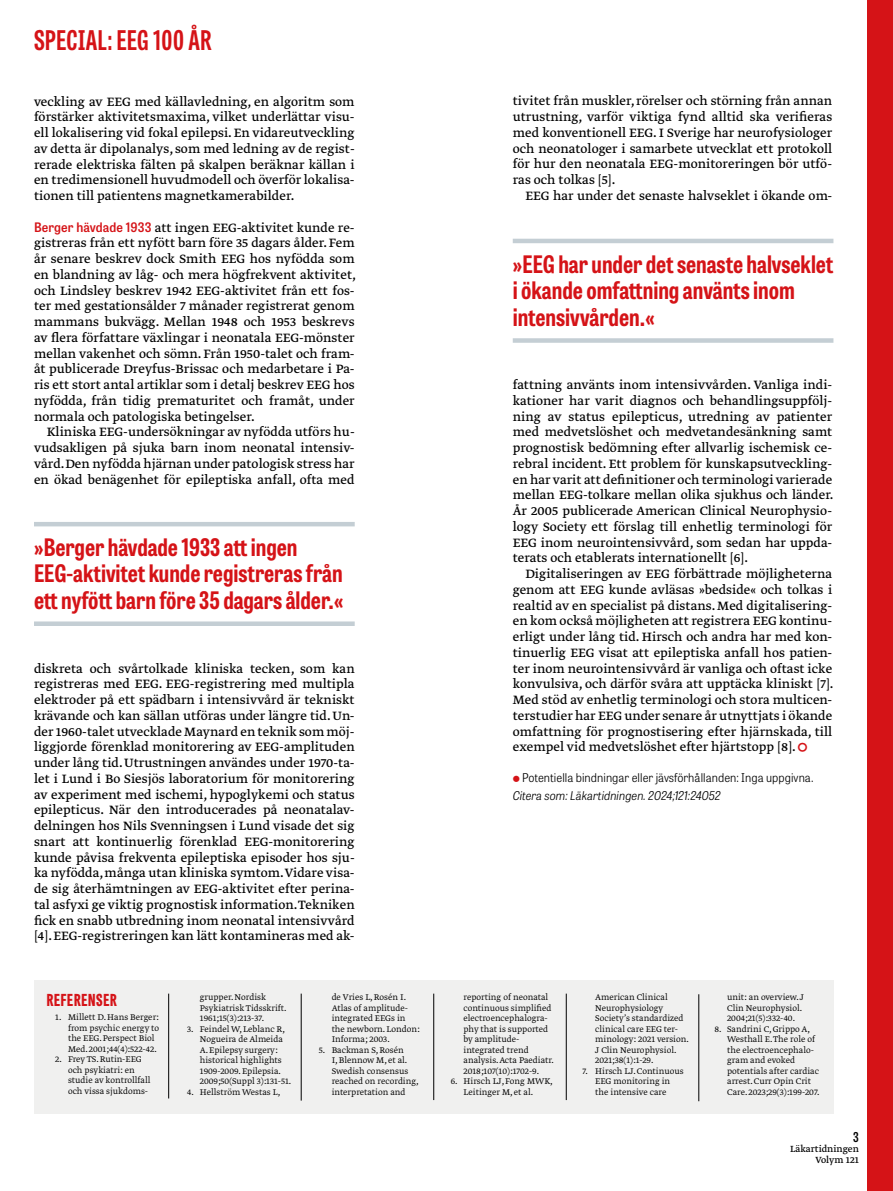
<style>
.page{position:relative;width:893px;height:1191px;background:#fff}
.page>*{position:absolute;margin:0;border:0;box-sizing:border-box;transform-origin:0 0}
.t1{font:700 27px "Tablet Gothic Compressed";letter-spacing:.02em;color:#d51317}
.t2{font:700 24px/26.2px "Tablet Gothic Condensed";color:#d51317}
.t3{font:800 16.5px "Tablet Gothic Compressed";letter-spacing:.045em;color:#d51317}
.t4{font:14.25px/15.8px "Greta Text Pro Regular Min";color:#000;text-align:justify}
.t5{font:600 13.5px "Tablet Gothic Condensed";color:#000}
.t6{font:300 12px "Tablet Gothic Narrow";letter-spacing:.005em;color:#000}
.t7{font:italic 300 12px "Tablet Gothic Narrow";color:#000}
.t8{font:10.5px/10.5px "Greta Text Pro";color:#000;text-align:right}
.t9{font:9.75px/10.5px "Greta Text Pro Light Min";color:#000}
.s1{font-family:"Tablet Gothic Narrow";font-weight:600;font-size:13.05px;color:#d51317}
.s2{color:#d51317}
</style>
<div class="page">
<div style="left:867px;top:0;width:26px;height:1191px;background:#d51317"></div>
<div style="left:34px;top:980px;width:799px;height:134px;background:#f0f0ef"></div>
<hr style="left:168px;top:993px;width:1px;height:105px;background:#000">
<hr style="left:433px;top:993px;width:1px;height:107px;background:#000">
<hr style="left:301px;top:993px;width:1px;height:107px;background:#000">
<hr style="left:566px;top:993px;width:1px;height:107px;background:#000">
<hr style="left:698px;top:994px;width:1px;height:107px;background:#000">
<hr style="left:34px;top:522px;width:321px;height:4px;background:#c4ced4">
<div style="left:34px;top:621px;width:321px;height:5px;background:#c4ced4"></div>
<hr style="left:513px;top:239px;width:320px;height:4px;background:#c4ced4">
<div style="left:513px;top:338px;width:320px;height:5px;background:#c4ced4"></div>
<h1 class="t1" style="left:34px;top:22px;width:179px">SPECIAL: EEG 100 ÅR</h1>
<p class="t4" style="left:34px;top:94px;width:322px">veckling av EEG med källavledning, en algoritm som förstärker aktivitetsmaxima, vilket underlättar visu&shy;ell lokalisering vid fokal epilepsi. En vidareutveckling av detta är dipolanalys, som med ledning av de regist&shy;rerade elektriska fälten på skalpen beräknar källan i en tredimensionell huvudmodell och överför lokalisa&shy;tionen till patientens magnetkamerabilder.</p>
<p class="t4" style="left:34px;top:220px;width:324px"><span class="s1">Berger hävdade 1933</span> att ingen EEG-aktivitet kunde re&shy;gistreras från ett nyfött barn före 35 dagars ålder. Fem år senare beskrev dock Smith EEG hos nyfödda som en blandning av låg- och mera högfrekvent aktivitet, och Lindsley beskrev 1942 EEG-aktivitet från ett fos&shy;ter med gestationsålder 7 månader registrerat genom mammans bukvägg. Mellan 1948 och 1953 beskrevs av flera författare växlingar i neonatala EEG-mönster mellan vakenhet och sömn. Från 1950-talet och fram&shy;åt publicerade Dreyfus-Brissac och medarbetare i Pa&shy;ris ett stort antal artiklar som i detalj beskrev EEG hos nyfödda, från tidig prematuritet och framåt, under normala och patologiska betingelser.</p>
<p class="t4" style="left:34px;top:425px;width:322px;text-indent:13px">Kliniska EEG-undersökningar av nyfödda utförs hu&shy;vudsakligen på sjuka barn inom neonatal intensiv&shy;vård. Den nyfödda hjärnan under patologisk stress har en ökad benägenhet för epileptiska anfall, ofta med</p>
<h2 class="t2" style="left:34px;top:533px;width:311px">»Berger hävdade 1933 att ingen<br>EEG-aktivitet kunde registreras från ett nyfött barn före 35 dagars ålder.«</h2>
<p class="t4" style="left:34px;top:661px;width:322px">diskreta och svårtolkade kliniska tecken, som kan registreras med EEG. EEG-registrering med multipla elektroder på ett spädbarn i intensivvård är tekniskt krävande och kan sällan utföras under längre tid. Un&shy;der 1960-talet utvecklade Maynard en teknik som möj&shy;liggjorde förenklad monitorering av EEG-amplituden under lång tid. Utrustningen användes under 1970-ta&shy;let i Lund i Bo Siesjös laboratorium för monitorering av experiment med ischemi, hypoglykemi och status epilepticus. När den introducerades på neonatalav&shy;delningen hos Nils Svenningsen i Lund visade det sig snart att kontinuerlig förenklad EEG-monitorering kunde påvisa frekventa epileptiska episoder hos sju&shy;ka nyfödda, många utan kliniska symtom.Vidare visa&shy;de sig återhämtningen av EEG-aktivitet efter perina&shy;tal asfyxi ge viktig prognostisk information.Tekniken fick en snabb utbredning inom neonatal intensivvård [4]. EEG-registreringen kan lätt kontamineras med ak-</p>
<p class="t3" style="left:47px;top:988px;width:72px">REFERENSER</p>
<p class="t9" style="left:68px;top:1012px;width:93px;text-indent:-13px">1. Millett D. Hans Berger: from psychic energy to the EEG. Perspect Biol<br>Med. 2001;44(4):522-42.</p>
<p class="t9" style="left:68px;top:1054px;width:84px;text-indent:-13px">2. Frey TS. Rutin-EEG och psykiatri: en studie av kontrollfall och vissa sjukdoms-</p>
<p class="t9" style="left:200px;top:992px;width:88px">grupper. Nordisk<br>Psykiatrisk Tidsskrift.<br>1961;15(3):213-37.</p>
<p class="t9" style="left:200px;top:1024px;width:93px;text-indent:-13px">3. Feindel W, Leblanc R,<br>Nogueira de Almeida<br>A. Epilepsy surgery: historical highlights<br>1909-2009. Epilepsia.<br>2009;50(Suppl 3):131-51.</p>
<p class="t9" style="left:187px;top:1087px;width:95px">4. Hellström Westas L,</p>
<p class="t9" style="left:332px;top:992px;width:89px">de Vries L, Rosén I.<br>Atlas of amplitude&shy;integrated EEGs in the newborn. London:<br>Informa; 2003.</p>
<p class="t9" style="left:332px;top:1045px;width:89px;text-indent:-13px">5. Backman S, Rosén<br>I, Blennow M, et al.<br>Swedish consensus reached on recording, interpretation and</p>
<p class="t4" style="left:513px;top:94px;width:321px">tivitet från muskler, rörelser och störning från annan utrustning, varför viktiga fynd alltid ska verifieras med konventionell EEG. I Sverige har neurofysiologer och neonatologer i samarbete utvecklat ett protokoll för hur den neonatala EEG-monitoreringen bör utfö&shy;ras och tolkas [5].</p>
<p class="t4" style="left:525px;top:188px;width:308px">EEG har under det senaste halvseklet i ökande om-</p>
<h2 class="t2" style="left:513px;top:250px;width:322px">»EEG har under det senaste halvseklet i ökande omfattning använts inom intensivvården.«</h2>
<p class="t4" style="left:513px;top:377px;width:322px">fattning använts inom intensivvården. Vanliga indi&shy;kationer har varit diagnos och behandlingsuppfölj&shy;ning av status epilepticus, utredning av patienter med medvetslöshet och medvetandesänkning samt prognostisk bedömning efter allvarlig ischemisk ce&shy;rebral incident. Ett problem för kunskapsutveckling&shy;en har varit att definitioner och terminologi varierade mellan EEG-tolkare mellan olika sjukhus och länder.<br>År 2005 publicerade American Clinical Neurophysio&shy;logy Society ett förslag till enhetlig terminologi för EEG inom neurointensivvård, som sedan har uppda&shy;terats och etablerats internationellt [6].</p>
<p class="t4" style="left:513px;top:566px;width:322px;text-indent:13px">Digitaliseringen av EEG förbättrade möjligheterna genom att EEG kunde avläsas »bedside« och tolkas i realtid av en specialist på distans. Med digitalisering&shy;en kom också möjligheten att registrera EEG kontinu&shy;erligt under lång tid. Hirsch och andra har med kon&shy;tinuerlig EEG visat att epileptiska anfall hos patien&shy;ter inom neurointensivvård är vanliga och oftast icke konvulsiva, och därför svåra att upptäcka kliniskt [7].<br>Med stöd av enhetlig terminologi och stora multicen&shy;terstudier har EEG under senare år utnyttjats i ökande omfattning för prognostisering efter hjärnskada, till exempel vid medvetslöshet efter hjärtstopp [8]. <span class="s2">▲</span></p>
<p class="t6" style="left:522px;top:769px;width:293px">Potentiella bindningar eller jävsförhållanden: Inga uppgivna.</p>
<p class="t7" style="left:513px;top:787px;width:210px">Citera som: Läkartidningen. 2024;121:24052</p>
<p class="t9" style="left:463px;top:992px;width:92px">reporting of neonatal continuous simplified electroencephalogra&shy;phy that is supported by amplitude&shy;integrated trend analysis. Acta Paediatr.<br>2018;107(10):1702-9.</p>
<p class="t9" style="left:463px;top:1076px;width:91px;text-indent:-13px">6. Hirsch LJ, Fong MWK,<br>Leitinger M, et al.</p>
<p class="t9" style="left:595px;top:992px;width:95px">American Clinical<br>Neurophysiology<br>Society’s standardized clinical care EEG ter&shy;minology: 2021 version.<br>J Clin Neurophysiol.<br>2021;38(1):1-29.</p>
<p class="t9" style="left:583px;top:1066px;width:103px;text-align:center">7. Hirsch LJ. Continuous<br>EEG monitoring in<br>the intensive care</p>
<p class="t9" style="left:727px;top:992px;width:78px">unit: an overview. J<br>Clin Neurophysiol.<br>2004;21(5):332-40.</p>
<p class="t9" style="left:727px;top:1024px;width:94px;text-indent:-13px">8. Sandrini C, Grippo A,<br>Westhall E. The role of the electroencephalo&shy;gram and evoked potentials after cardiac arrest. Curr Opin Crit<br>Care. 2023;29(3):199-207.</p>
<p class="t5" style="left:853px;top:1127px;width:7px">3</p>
<p class="t8" style="left:790px;top:1144px;width:70px">Läkartidningen<br>Volym 121</p>
</div>
